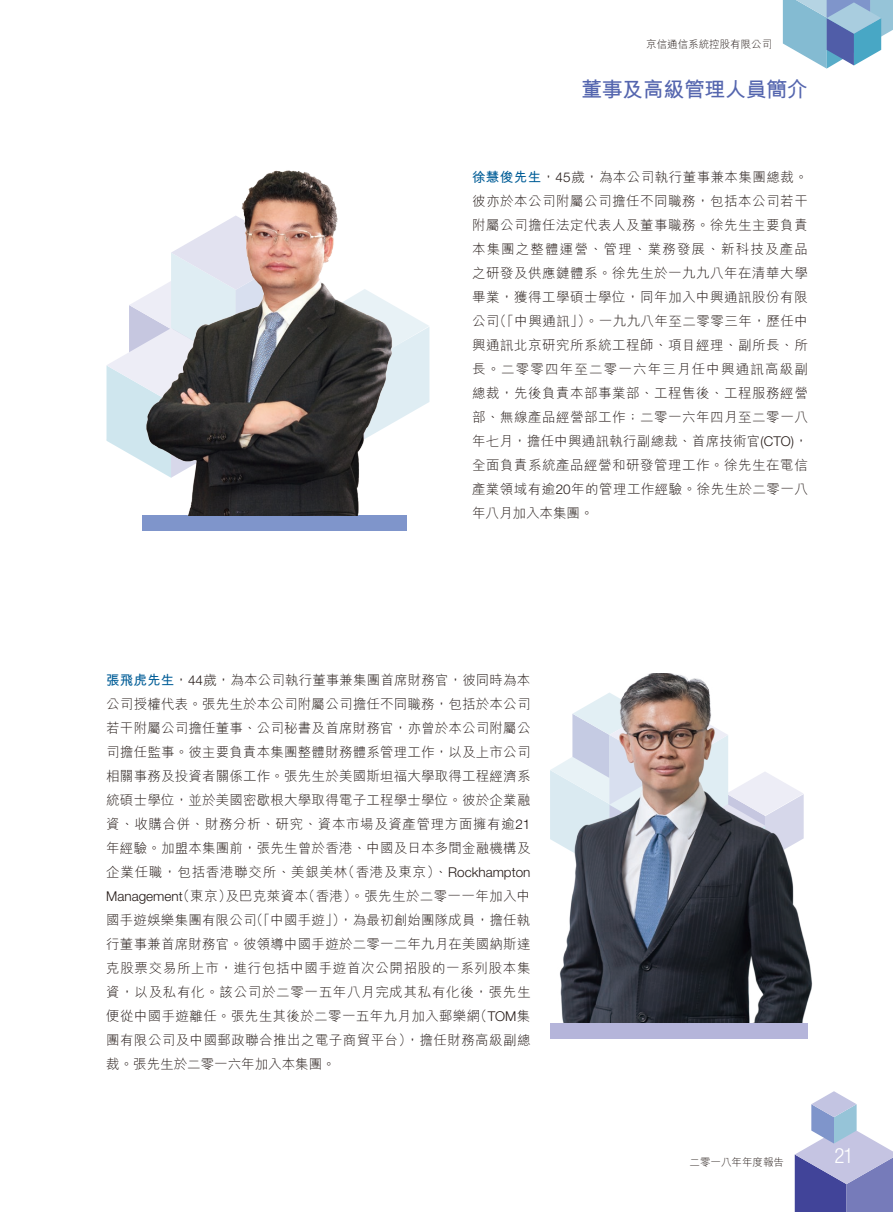
<style>
.page{position:relative;width:893px;height:1212px;background:#fff}
.page>*{position:absolute;margin:0;border:0;box-sizing:border-box;transform-origin:0 0}
.t1{font:700 21px "M Hei HK";letter-spacing:-.02em;color:#5465ae}
.t2{font:300 condensed 21px "Helvetica Neue LT Std";color:#fff}
.t3{font:300 13.5px/24px "M Hei HK";letter-spacing:.03em;color:#231916;text-align:justify}
.t4{font:300 10.5px "M Hei HK";color:#231916}
.s1{font-weight:700;color:#005d97}
.s2{font-family:"Helvetica Neue LT Std"}
</style>
<div class="page">
<svg style="left:783px;top:0;width:110px;height:69px"></svg>
<svg style="left:795px;top:1091px;width:98px;height:121px"></svg>
<div style="left:142px;top:515px;width:264px;height:16px;background:#7f95cb"></div>
<svg style="left:106px;top:321px;width:323px;height:125px"></svg>
<img style="left:116px;top:170px;width:305px;height:345px">
<img style="left:550px;top:674px;width:263px;height:349px">
<div style="left:550px;top:1023px;width:258px;height:15px;background:#b5b5da"></div>
<p class="t4" style="left:646px;top:36px;width:127px">京信通信系統控股有限公司</p>
<h1 class="t1" style="left:581px;top:74px;width:228px">董事及高級管理人員簡介</h1>
<p class="t3" style="left:472px;top:165px;width:337px"><span class="s1">徐慧俊先生</span>，<span class="s2">45</span>歲，為本公司執行董事兼本集團總裁。彼亦於本公司附屬公司擔任不同職務，包括本公司若干附屬公司擔任法定代表人及董事職務。徐先生主要負責本集團之整體運營、管理、業務發展、新科技及產品之研發及供應鏈體系。徐先生於一九九八年在清華大學畢業，獲得工學碩士學位，同年加入中興通訊股份有限公司（「中興通訊」）。一九九八年至二零零三年，歷任中興通訊北京研究所系統工程師、項目經理、副所長、所長。二零零四年至二零一六年三月任中興通訊高級副總裁，先後負責本部事業部、工程售後、工程服務經營部、無線產品經營部工作；二零一六年四月至二零一八年七月，擔任中興通訊執行副總裁、首席技術官<span class="s2">(CTO)</span>，全面負責系統產品經營和研發管理工作。徐先生在電信產業領域有逾<span class="s2">20</span>年的管理工作經驗。徐先生於二零一八年八月加入本集團。</p>
<p class="t3" style="left:106px;top:667px;width:426px"><span class="s1">張飛虎先生</span>，<span class="s2">44</span>歲，為本公司執行董事兼集團首席財務官，彼同時為本公司授權代表。張先生於本公司附屬公司擔任不同職務，包括於本公司若干附屬公司擔任董事、公司秘書及首席財務官，亦曾於本公司附屬公司擔任監事。彼主要負責本集團整體財務體系管理工作，以及上市公司相關事務及投資者關係工作。張先生於美國斯坦福大學取得工程經濟系統碩士學位，並於美國密歇根大學取得電子工程學士學位。彼於企業融資、收購合併、財務分析、研究、資本市場及資產管理方面擁有逾<span class="s2">21</span>年經驗。加盟本集團前，張先生曾於香港、中國及日本多間金融機構及企業任職，包括香港聯交所、美銀美林（香港及東京）、<span class="s2">Rockhampton Management</span>（東京）及巴克萊資本（香港）。張先生於二零一一年加入中國手遊娛樂集團有限公司（「中國手遊」），為最初創始團隊成員，擔任執行董事兼首席財務官。彼領導中國手遊於二零一二年九月在美國納斯達克股票交易所上市，進行包括中國手遊首次公開招股的一系列股本集資，以及私有化。該公司於二零一五年八月完成其私有化後，張先生便從中國手遊離任。張先生其後於二零一五年九月加入郵樂網（<span class="s2">TOM</span>集團有限公司及中國郵政聯合推出之電子商貿平台），擔任財務高級副總裁。張先生於二零一六年加入本集團。</p>
<p class="t4" style="left:690px;top:1155px;width:96px">二零一八年年度報告</p>
<h1 class="t2" style="left:834px;top:1143px;width:21px">21</h1>
</div>
